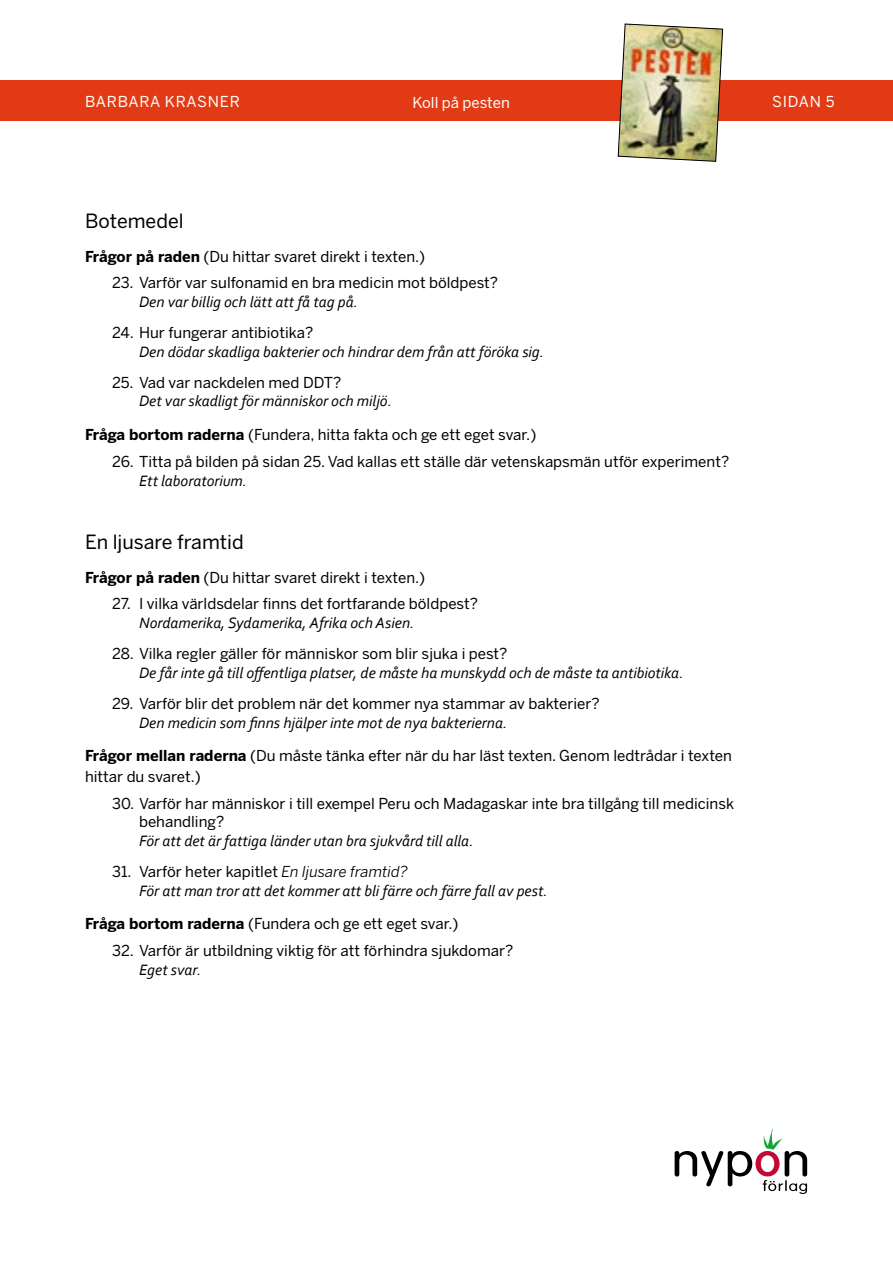
<style>
.page{position:relative;width:893px;height:1263px;background:#fff}
.page>*{position:absolute;margin:0;border:0;box-sizing:border-box;transform-origin:0 0}
.t1{font:19.5px "Benton Sans";color:#000}
.t2{font:italic 15.75px "Corbel";color:#000}
.t3{font:15px/21px "Benton Sans";color:#000}
.t4{font:15px "Benton Sans";letter-spacing:.05em;color:#fff}
.t5{font:15px "Benton Sans";letter-spacing:-.01em;color:#fff}
.t6{font:15px "Benton Sans";letter-spacing:.025em;color:#fff}
.s1{font-weight:700}
.s2{font-style:italic}
</style>
<div class="page">
<div style="left:0;top:81px;width:893px;height:40px;background:#e23a14"></div>
<img style="left:618px;top:23px;width:105px;height:139px">
<svg style="left:675px;top:1128px;width:132px;height:66px"></svg>
<p class="t4" style="left:85px;top:92px;width:156px">BARBARA KRASNER</p>
<p class="t5" style="left:412px;top:93px;width:99px">Koll på pesten</p>
<p class="t6" style="left:772px;top:92px;width:64px">SIDAN 5</p>
<h1 class="t1" style="left:85px;top:209px;width:100px">Botemedel</h1>
<p class="t3" style="left:85px;top:246px;width:342px"><span class="s1">Frågor på raden</span> (Du hittar svaret direkt i texten.)</p>
<p class="t3" style="left:112px;top:272px;width:388px">23. Varför var sulfonamid en bra medicin mot böldpest?</p>
<p class="t2" style="left:139px;top:292px;width:221px">Den var billig och lätt att få tag på.</p>
<p class="t3" style="left:112px;top:322px;width:203px">24. Hur fungerar antibiotika?</p>
<p class="t2" style="left:139px;top:342px;width:406px">Den dödar skadliga bakterier och hindrar dem från att föröka sig.</p>
<p class="t3" style="left:112px;top:372px;width:231px">25. Vad var nackdelen med DDT?</p>
<p class="t2" style="left:139px;top:391px;width:254px">Det var skadligt för människor och miljö.</p>
<p class="t3" style="left:85px;top:424px;width:453px"><span class="s1">Fråga bortom raderna</span> (Fundera, hitta fakta och ge ett eget svar.)</p>
<p class="t3" style="left:112px;top:451px;width:619px">26. Titta på bilden på sidan 25. Vad kallas ett ställe där vetenskapsmän utför experiment?</p>
<p class="t2" style="left:139px;top:471px;width:110px">Ett laboratorium.</p>
<h1 class="t1" style="left:85px;top:530px;width:160px">En ljusare framtid</h1>
<p class="t3" style="left:85px;top:567px;width:342px"><span class="s1">Frågor på raden</span> (Du hittar svaret direkt i texten.)</p>
<p class="t3" style="left:112px;top:593px;width:367px">27. I vilka världsdelar finns det fortfarande böldpest?</p>
<p class="t2" style="left:139px;top:613px;width:277px">Nordamerika, Sydamerika, Afrika och Asien.</p>
<p class="t3" style="left:112px;top:643px;width:397px">28. Vilka regler gäller för människor som blir sjuka i pest?</p>
<p class="t2" style="left:139px;top:663px;width:546px">De får inte gå till offentliga platser, de måste ha munskydd och de måste ta antibiotika.</p>
<p class="t3" style="left:112px;top:693px;width:489px">29. Varför blir det problem när det kommer nya stammar av bakterier?</p>
<p class="t2" style="left:139px;top:713px;width:370px">Den medicin som finns hjälper inte mot de nya bakterierna.</p>
<p class="t3" style="left:85px;top:745px;width:648px"><span class="s1">Frågor mellan raderna</span> (Du måste tänka efter när du har läst texten. Genom ledtrådar i texten hittar du svaret.)</p>
<p class="t3" style="left:139px;top:794px;width:597px;line-height:18px;text-indent:-27px">30. Varför har människor i till exempel Peru och Madagaskar inte bra tillgång till medicinsk behandling?</p>
<p class="t2" style="left:139px;top:831px;width:336px">För att det är fattiga länder utan bra sjukvård till alla.</p>
<p class="t3" style="left:112px;top:861px;width:297px">31. Varför heter kapitlet <span class="s2">En ljusare framtid?</span></p>
<p class="t2" style="left:139px;top:880px;width:410px">För att man tror att det kommer att bli färre och färre fall av pest.</p>
<p class="t3" style="left:85px;top:913px;width:375px"><span class="s1">Fråga bortom raderna</span> (Fundera och ge ett eget svar.)</p>
<p class="t3" style="left:112px;top:940px;width:403px">32. Varför är utbildning viktig för att förhindra sjukdomar?</p>
<p class="t2" style="left:139px;top:960px;width:64px">Eget svar.</p>
</div>
